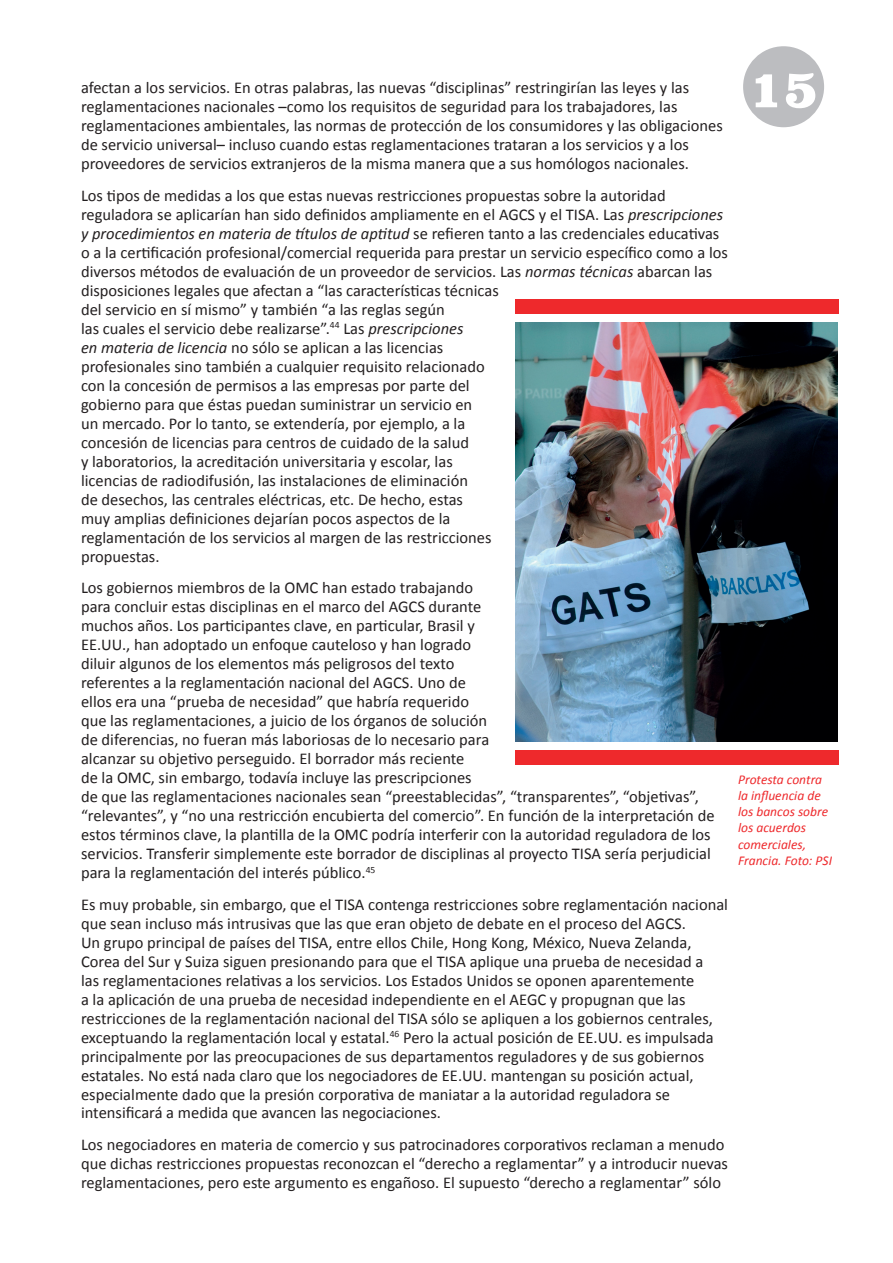
<style>
.page{position:relative;width:893px;height:1263px;background:#fff}
.page>*{position:absolute;margin:0;border:0;box-sizing:border-box;transform-origin:0 0}
.t1{font:900 54px "Clarendon BT";color:#fff}
.t2{font:16.5px/18.9px "Calibri";color:#231f20}
.t3{font:italic 13.5px/16.2px "Calibri";color:#ee292c}
.s1{font-style:italic}
</style>
<div class="page">
<div style="left:743px;top:46px;width:81px;height:81px;background:#bcbdc0;border-radius:50%"></div>
<img style="left:516px;top:323px;width:322px;height:419px">
<div style="left:516px;top:299px;width:323px;height:15px;background:#ee292c"></div>
<div style="left:516px;top:750px;width:323px;height:15px;background:#ee292c"></div>
<p class="t2" style="left:81px;top:78px;width:610px">afectan a los servicios. En otras palabras, las nuevas “disciplinas” restringirían las leyes y las reglamentaciones nacionales –como los requisitos de seguridad para los trabajadores, las</p>
<h1 class="t1" style="left:749px;top:55px;width:71px">15</h1>
<p class="t2" style="left:81px;top:116px;width:643px">reglamentaciones ambientales, las normas de protección de los consumidores y las obligaciones de servicio universal– incluso cuando estas reglamentaciones trataran a los servicios y a los proveedores de servicios extranjeros de la misma manera que a sus homólogos nacionales.</p>
<p class="t2" style="left:81px;top:185px;width:648px">Los tipos de medidas a los que estas nuevas restricciones propuestas sobre la autoridad reguladora se aplicarían han sido definidos ampliamente en el AGCS y el TISA. Las <span class="s1">prescripciones y procedimientos en materia de títulos de aptitud</span> se refieren tanto a las credenciales educativas o a la certificación profesional/comercial requerida para prestar un servicio específico como a los diversos métodos de evaluación de un proveedor de servicios. Las <span class="s1">normas técnicas</span> abarcan las disposiciones legales que afectan a “las características técnicas<br>del servicio en sí mismo” y también “a las reglas según<br>las cuales el servicio debe realizarse”.<sup>44</sup> Las <span class="s1">prescripciones<br>en materia de licencia</span> no sólo se aplican a las licencias<br>profesionales sino también a cualquier requisito relacionado<br>con la concesión de permisos a las empresas por parte del<br>gobierno para que éstas puedan suministrar un servicio en<br>un mercado. Por lo tanto, se extendería, por ejemplo, a la<br>concesión de licencias para centros de cuidado de la salud<br>y laboratorios, la acreditación universitaria y escolar, las<br>licencias de radiodifusión, las instalaciones de eliminación<br>de desechos, las centrales eléctricas, etc. De hecho, estas<br>muy amplias definiciones dejarían pocos aspectos de la<br>reglamentación de los servicios al margen de las restricciones<br>propuestas.</p>
<p class="t2" style="left:81px;top:578px;width:635px">Los gobiernos miembros de la OMC han estado trabajando<br>para concluir estas disciplinas en el marco del AGCS durante<br>muchos años. Los participantes clave, en particular, Brasil y<br>EE.UU., han adoptado un enfoque cauteloso y han logrado<br>diluir algunos de los elementos más peligrosos del texto<br>referentes a la reglamentación nacional del AGCS. Uno de<br>ellos era una “prueba de necesidad” que habría requerido<br>que las reglamentaciones, a juicio de los órganos de solución<br>de diferencias, no fueran más laboriosas de lo necesario para<br>alcanzar su objetivo perseguido. El borrador más reciente<br>de la OMC, sin embargo, todavía incluye las prescripciones<br>de que las reglamentaciones nacionales sean “preestablecidas”, “transparentes”, “objetivas”, “relevantes”, y “no una restricción encubierta del comercio”. En función de la interpretación de estos términos clave, la plantilla de la OMC podría interferir con la autoridad reguladora de los servicios. Transferir simplemente este borrador de disciplinas al proyecto TISA sería perjudicial para la reglamentación del interés público.<sup>45</sup></p>
<p class="t2" style="left:81px;top:894px;width:648px">Es muy probable, sin embargo, que el TISA contenga restricciones sobre reglamentación nacional que sean incluso más intrusivas que las que eran objeto de debate en el proceso del AGCS.<br>Un grupo principal de países del TISA, entre ellos Chile, Hong Kong, México, Nueva Zelanda, Corea del Sur y Suiza siguen presionando para que el TISA aplique una prueba de necesidad a<br>las reglamentaciones relativas a los servicios. Los Estados Unidos se oponen aparentemente<br>a la aplicación de una prueba de necesidad independiente en el AEGC y propugnan que las restricciones de la reglamentación nacional del TISA sólo se apliquen a los gobiernos centrales, exceptuando la reglamentación local y estatal.<sup>46</sup> Pero la actual posición de EE.UU. es impulsada principalmente por las preocupaciones de sus departamentos reguladores y de sus gobiernos estatales. No está nada claro que los negociadores de EE.UU. mantengan su posición actual, especialmente dado que la presión corporativa de maniatar a la autoridad reguladora se intensificará a medida que avancen las negociaciones.</p>
<p class="t2" style="left:81px;top:1134px;width:649px">Los negociadores en materia de comercio y sus patrocinadores corporativos reclaman a menudo que dichas restricciones propuestas reconozcan el “derecho a reglamentar” y a introducir nuevas reglamentaciones, pero este argumento es engañoso. El supuesto “derecho a reglamentar” sólo</p>
<p class="t3" style="left:738px;top:771px;width:96px">Protesta contra la influencia de los bancos sobre los acuerdos comerciales,<br>Francia. Foto: PSI</p>
</div>
